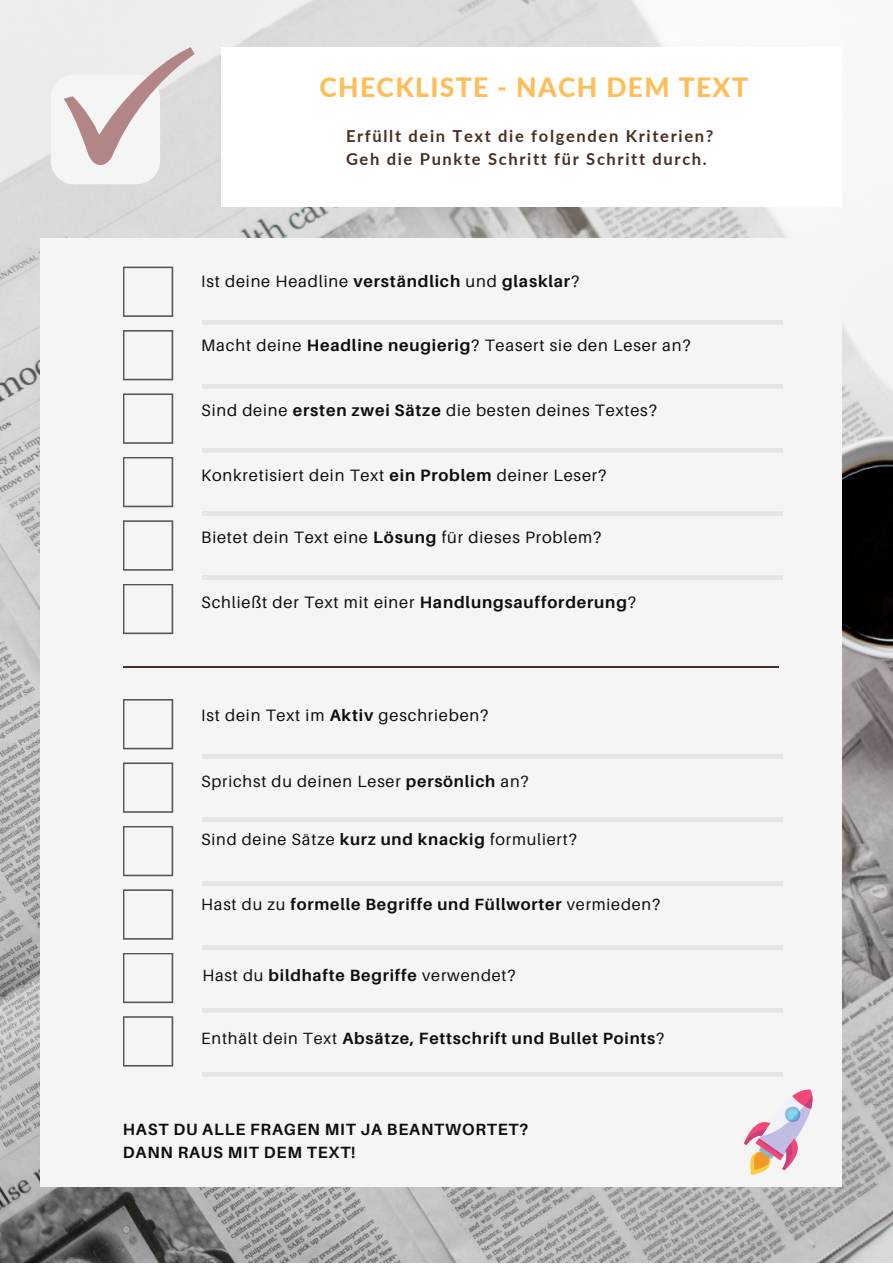
<style>
.page{position:relative;width:893px;height:1264px;background:#fff}
.page>*{position:absolute;margin:0;border:0;box-sizing:border-box;transform-origin:0 0}
.t1{font:800 26.55px "Lato";letter-spacing:.05em;color:#ffbd59}
.t2{font:16.5px "Aileron";letter-spacing:.05em;color:#0e0e0e}
.t3{font:700 16.5px/22.5px "Lato";letter-spacing:.1em;color:#463023}
.t4{font:700 16.2px/22.5px "Aileron";letter-spacing:.05em;color:#0e0e0e}
.t5{font:16.2px "Aileron";letter-spacing:.05em;color:#0e0e0e}
.s1{font-weight:700}
.s2{font-weight:400}
</style>
<div class="page">
<img style="left:0;top:0;width:892px;height:1262px">
<div style="left:40px;top:238px;width:801px;height:948px;background:#f5f5f5"></div>
<svg style="left:51px;top:47px;width:144px;height:137px"></svg>
<div style="left:202px;top:320px;width:580px;height:5px;background:#e6e5e6"></div>
<hr style="left:202px;top:384px;width:580px;height:4px;background:#e6e5e6">
<hr style="left:202px;top:448px;width:580px;height:4px;background:#e6e5e6">
<div style="left:202px;top:511px;width:580px;height:5px;background:#e6e5e6"></div>
<hr style="left:202px;top:575px;width:580px;height:4px;background:#e6e5e6">
<hr style="left:123px;top:666px;width:655px;height:2px;background:#463023">
<hr style="left:202px;top:754px;width:580px;height:4px;background:#e6e5e6">
<div style="left:202px;top:817px;width:580px;height:5px;background:#e6e5e6"></div>
<hr style="left:202px;top:881px;width:580px;height:4px;background:#e6e5e6">
<div style="left:202px;top:944px;width:580px;height:5px;background:#e6e5e6"></div>
<div style="left:202px;top:1008px;width:580px;height:5px;background:#e6e5e6"></div>
<hr style="left:202px;top:1072px;width:580px;height:4px;background:#e6e5e6">
<svg style="left:123px;top:266px;width:50px;height:51px"></svg>
<svg style="left:123px;top:330px;width:50px;height:50px"></svg>
<svg style="left:123px;top:393px;width:50px;height:51px"></svg>
<svg style="left:123px;top:457px;width:50px;height:50px"></svg>
<svg style="left:123px;top:520px;width:50px;height:50px"></svg>
<svg style="left:123px;top:584px;width:50px;height:50px"></svg>
<svg style="left:123px;top:699px;width:50px;height:50px"></svg>
<svg style="left:123px;top:762px;width:50px;height:50px"></svg>
<svg style="left:123px;top:826px;width:50px;height:50px"></svg>
<svg style="left:123px;top:889px;width:50px;height:50px"></svg>
<svg style="left:123px;top:953px;width:50px;height:50px"></svg>
<svg style="left:123px;top:1016px;width:50px;height:50px"></svg>
<div style="left:221px;top:47px;width:620px;height:160px;background:#fff"></div>
<svg style="left:744px;top:1089px;width:69px;height:85px"></svg>
<h1 class="t1" style="left:319px;top:71px;width:430px">CHECKLISTE - NACH DEM TEXT</h1>
<p class="t3" style="left:346px;top:124px;width:369px">Erfüllt dein Text die folgenden Kriterien?<br>Geh die Punkte Schritt für Schritt durch.</p>
<p class="t2" style="left:201px;top:271px;width:379px">Ist deine Headline <span class="s1">verständlich</span> und <span class="s1">glasklar</span>?</p>
<p class="t2" style="left:201px;top:335px;width:491px">Macht deine <span class="s1">Headline neugierig</span>? Teasert sie den Leser an?</p>
<p class="t2" style="left:201px;top:400px;width:457px">Sind deine <span class="s1">ersten zwei Sätze</span> die besten deines Textes?</p>
<p class="t2" style="left:201px;top:465px;width:406px">Konkretisiert dein Text <span class="s1">ein Problem</span> deiner Leser?</p>
<p class="t2" style="left:201px;top:527px;width:401px">Bietet dein Text eine <span class="s1">Lösung</span> für dieses Problem?</p>
<p class="t2" style="left:201px;top:592px;width:436px">Schließt der Text mit einer <span class="s1">Handlungsaufforderung</span>?</p>
<p class="t2" style="left:201px;top:704px;width:289px">Ist dein Text im <span class="s1">Aktiv</span> geschrieben?</p>
<p class="t5" style="left:201px;top:771px;width:329px">Sprichst du deinen Leser <span class="s1">persönlich</span> an?</p>
<p class="t5" style="left:201px;top:829px;width:377px">Sind deine Sätze <span class="s1">kurz und knackig</span> formuliert?</p>
<p class="t4" style="left:201px;top:892px;width:460px"><span class="s2">Hast du zu</span> formelle Begriffe und Füllworter <span class="s2">vermieden?</span></p>
<p class="t4" style="left:202px;top:963px;width:315px"><span class="s2">Hast du</span> bildhafte Begriffe <span class="s2">verwendet?</span></p>
<p class="t4" style="left:201px;top:1026px;width:464px"><span class="s2">Enthält dein Text</span> Absätze, Fettschrift und Bullet Points<span class="s2">?</span></p>
<p class="t4" style="left:123px;top:1118px;width:407px">HAST DU ALLE FRAGEN MIT JA BEANTWORTET?<br>DANN RAUS MIT DEM TEXT!</p>
</div>
